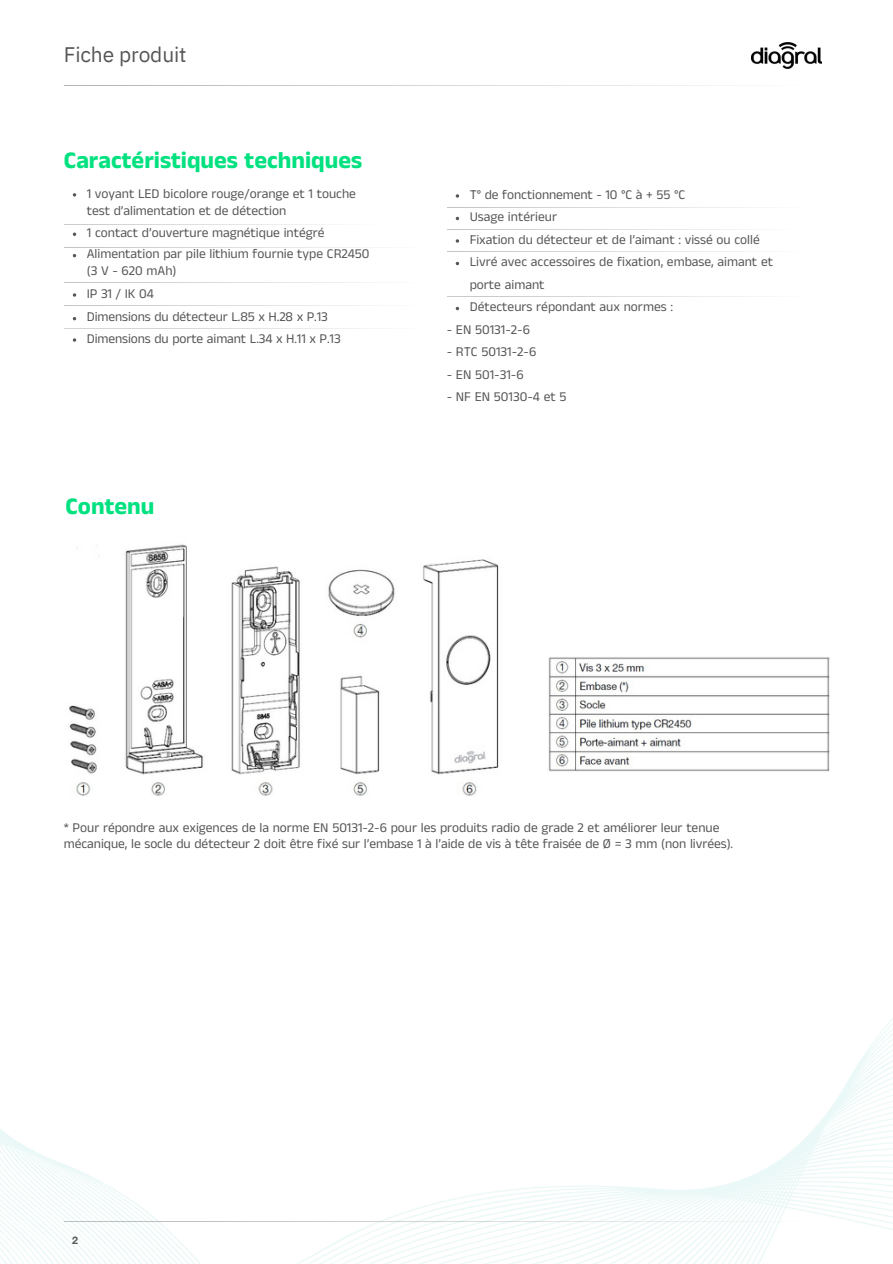
<style>
.page{position:relative;width:893px;height:1264px;background:#fff}
.page>*{position:absolute;margin:0;border:0;box-sizing:border-box;transform-origin:0 0}
.t1{font:700 24px "Anek Gurmukhi";color:#02e180}
.t2{font:21px "IBM Plex Sans";letter-spacing:-.005em;color:#565655}
.t3{font:13.5px/16.8px "Anek Gurmukhi";color:#565655}
.t4{font:700 10.5px "Helvetica Neue LTW1 G";color:#565655}
</style>
<div class="page">
<hr style="left:64px;top:225px;width:366px;height:1px;background:#605f5e">
<hr style="left:64px;top:247px;width:366px;height:1px;background:#605f5e">
<hr style="left:64px;top:282px;width:366px;height:1px;background:#605f5e">
<hr style="left:64px;top:305px;width:366px;height:1px;background:#605f5e">
<svg style="left:64px;top:85px;width:652px;height:1px"></svg>
<hr style="left:446px;top:207px;width:367px;height:1px;background:#605f5e">
<hr style="left:446px;top:251px;width:367px;height:1px;background:#605f5e">
<hr style="left:446px;top:230px;width:367px;height:1px;background:#605f5e">
<img style="left:751px;top:43px;width:70px;height:26px">
<img style="left:0;top:1019px;width:892px;height:244px">
<img style="left:69px;top:544px;width:430px;height:252px">
<img style="left:548px;top:657px;width:282px;height:115px">
<svg style="left:73px;top:232px;width:3px;height:4px"></svg>
<svg style="left:73px;top:293px;width:3px;height:4px"></svg>
<svg style="left:73px;top:338px;width:3px;height:4px"></svg>
<svg style="left:455px;top:194px;width:4px;height:4px"></svg>
<svg style="left:455px;top:239px;width:4px;height:4px"></svg>
<hr style="left:64px;top:328px;width:366px;height:1px;background:#605f5e">
<hr style="left:446px;top:296px;width:367px;height:1px;background:#605f5e">
<p class="t2" style="left:64px;top:40px;width:124px">Fiche produit</p>
<p class="t1" style="left:64px;top:150px;width:300px">Caractéristiques techniques</p>
<p class="t3" style="left:87px;top:187px;width:271px">1 voyant LED bicolore rouge/orange et 1 touche test d’alimentation et de détection</p>
<p class="t3" style="left:87px;top:227px;width:239px">1 contact d’ouverture magnétique intégré</p>
<p class="t3" style="left:87px;top:248px;width:284px">Alimentation par pile lithium fournie type CR2450 (3 V - 620 mAh)</p>
<p class="t3" style="left:87px;top:287px;width:68px">IP 31 / IK 04</p>
<p class="t3" style="left:87px;top:311px;width:242px">Dimensions du détecteur L.85 x H.28 x P.13</p>
<p class="t3" style="left:87px;top:332px;width:255px">Dimensions du porte aimant L.34 x H.11 x P.13</p>
<p class="t1" style="left:65px;top:495px;width:90px">Contenu</p>
<p class="t3" style="left:469px;top:188px;width:217px">T° de fonctionnement - 10 °C à + 55 °C</p>
<p class="t3" style="left:469px;top:211px;width:89px">Usage intérieur</p>
<p class="t3" style="left:469px;top:233px;width:291px">Fixation du détecteur et de l’aimant : vissé ou collé</p>
<h1 class="t3" style="left:469px;top:253px;width:305px;line-height:22.5px">Livré avec accessoires de fixation, embase, aimant et porte aimant</h1>
<p class="t3" style="left:469px;top:301px;width:205px">Détecteurs répondant aux normes :</p>
<p class="t3" style="left:446px;top:323px;width:85px">- EN 50131-2-6</p>
<p class="t3" style="left:446px;top:346px;width:91px">- RTC 50131-2-6</p>
<p class="t3" style="left:446px;top:368px;width:78px">- EN 501-31-6</p>
<p class="t3" style="left:446px;top:391px;width:121px">- NF EN 50130-4 et 5</p>
<p class="t3" style="left:64px;top:821px;width:657px">* Pour répondre aux exigences de la norme EN 50131-2-6 pour les produits radio de grade 2 et améliorer leur tenue</p>
<p class="t3" style="left:64px;top:838px;width:670px">mécanique, le socle du détecteur 2 doit être fixé sur l’embase 1 à l’aide de vis à tête fraisée de Ø = 3 mm (non livrées).</p>
<h2 class="t4" style="left:72px;top:1235px;width:7px">2</h2>
</div>
